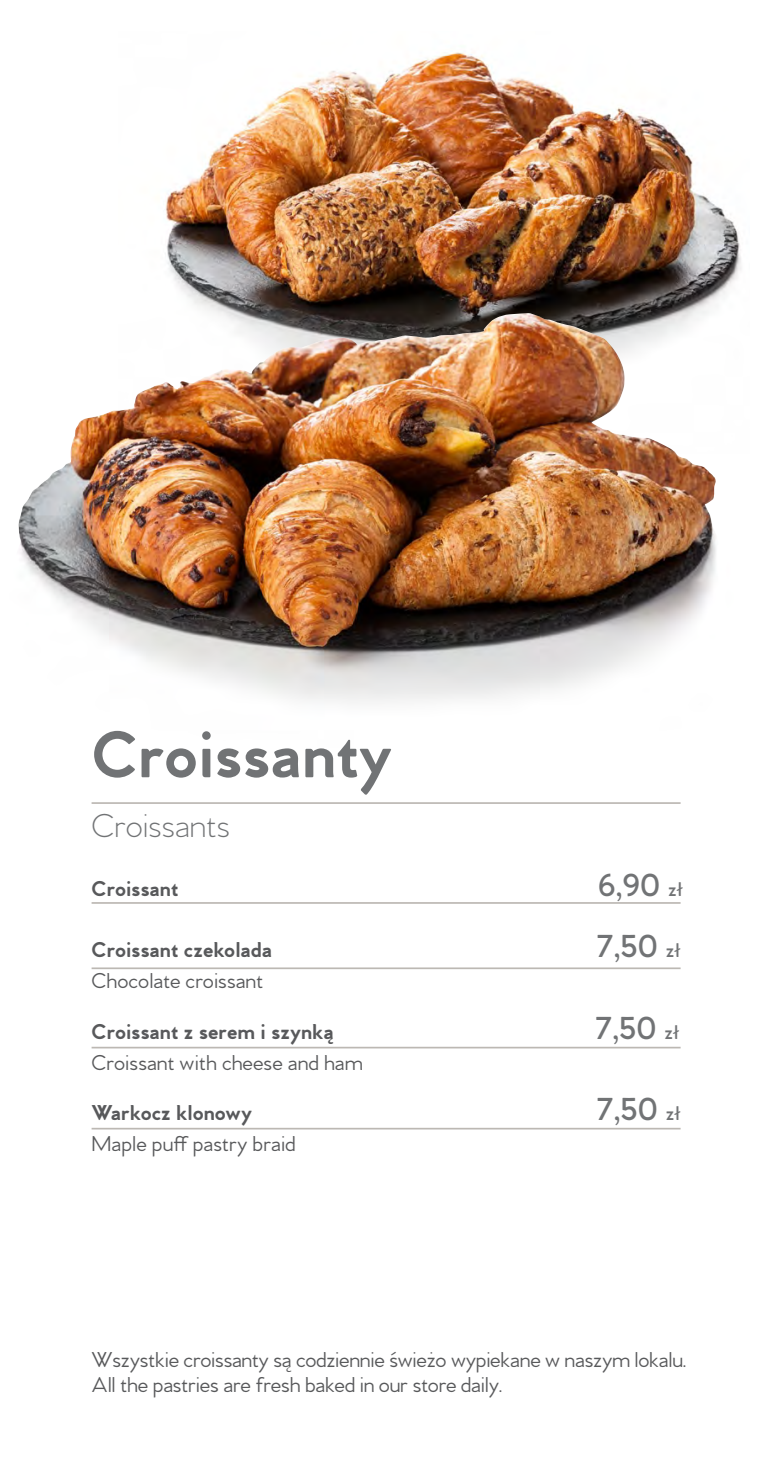
<style>
.page{position:relative;width:769px;height:1474px;background:#fff}
.page>*{position:absolute;margin:0;border:0;box-sizing:border-box;transform-origin:0 0}
.t1{font:700 67.9px "Venti CF";color:#717375}
.t2{font:600 33.95px "Venti CF";color:#717375}
.t3{font:300 33.95px "Venti CF";color:#717375}
.t4{font:500 22.05px/25.6px "Venti CF";letter-spacing:-.01em;color:#58595b}
.t5{font:700 22.05px "Venti CF";color:#58595b}
.s1{font-size:20.3px}
</style>
<div class="page">
<img style="left:165px;top:52px;width:576px;height:262px">
<img style="left:18px;top:314px;width:698px;height:389px">
<hr style="left:92px;top:802px;width:589px;height:2px;background:#bcb8b3">
<hr style="left:92px;top:902px;width:589px;height:1px;background:#bcb8b3">
<hr style="left:92px;top:967px;width:589px;height:2px;background:#bcb8b3">
<hr style="left:92px;top:1046px;width:589px;height:2px;background:#bcb8b3">
<hr style="left:92px;top:1127px;width:589px;height:2px;background:#bcb8b3">
<h1 class="t1" style="left:92px;top:713px;width:303px">Croissanty</h1>
<h2 class="t3" style="left:92px;top:804px;width:140px">Croissants</h2>
<p class="t5" style="left:92px;top:875px;width:89px">Croissant</p>
<h2 class="t2" style="left:598px;top:864px;width:86px">6,90 <span class="s1">zł</span></h2>
<p class="t5" style="left:92px;top:936px;width:182px">Croissant czekolada</p>
<h2 class="t2" style="left:597px;top:925px;width:85px">7,50 <span class="s1">zł</span></h2>
<p class="t4" style="left:92px;top:968px;width:173px">Chocolate croissant</p>
<p class="t5" style="left:92px;top:1018px;width:244px">Croissant z serem i szynką</p>
<h2 class="t2" style="left:596px;top:1006px;width:85px">7,50 <span class="s1">zł</span></h2>
<p class="t4" style="left:92px;top:1050px;width:273px">Croissant with cheese and ham</p>
<p class="t5" style="left:92px;top:1099px;width:162px">Warkocz klonowy</p>
<h2 class="t2" style="left:597px;top:1088px;width:85px">7,50 <span class="s1">zł</span></h2>
<p class="t4" style="left:92px;top:1131px;width:206px">Maple puff pastry braid</p>
<p class="t4" style="left:92px;top:1347px;width:596px">Wszystkie croissanty są codziennie świeżo wypiekane w naszym lokalu.<br>All the pastries are fresh baked in our store daily.</p>
</div>
